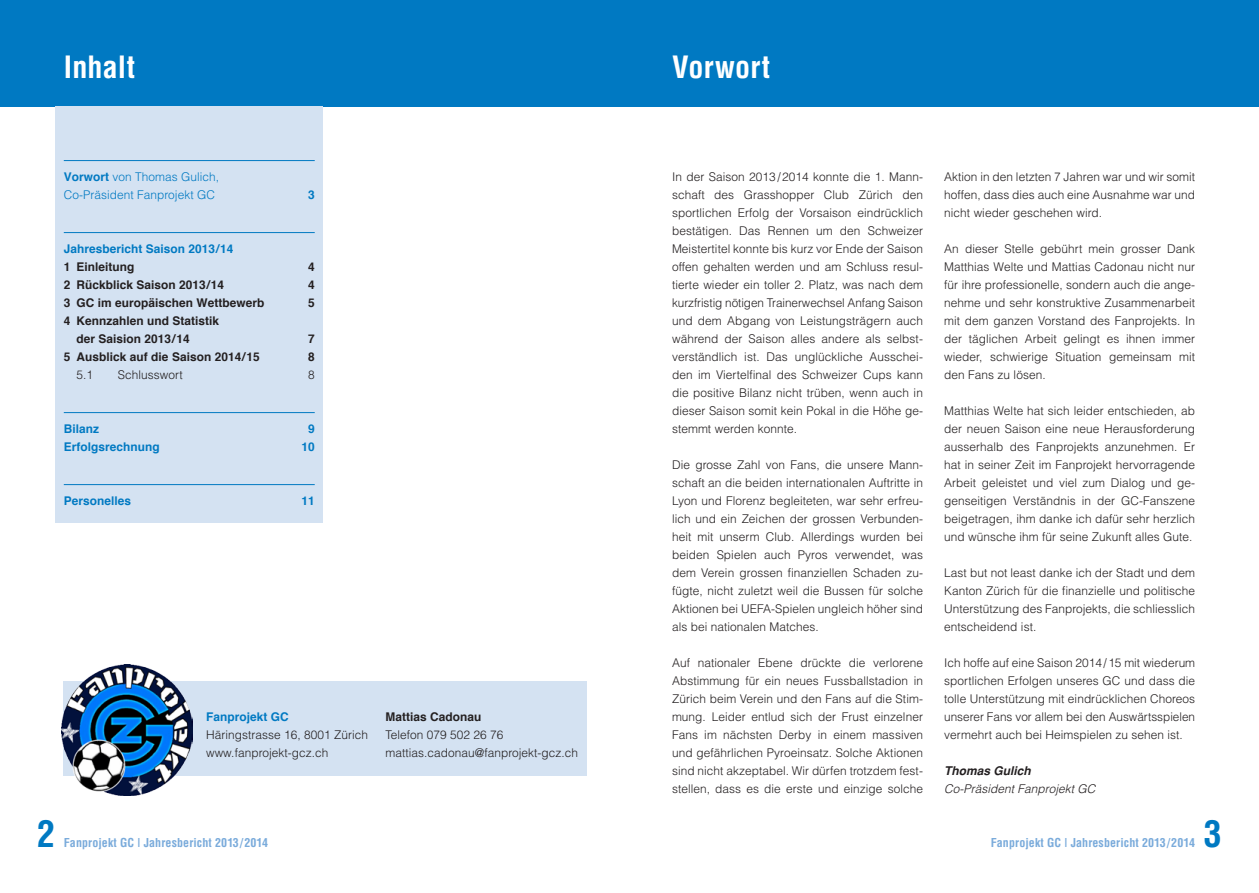
<style>
.page{position:relative;width:1259px;height:893px;background:#fff}
.page>*{position:absolute;margin:0;border:0;box-sizing:border-box;transform-origin:0 0}
.t1{font:700 condensed 36px "Helvetica";color:#0079c2}
.t2{font:700 condensed 30px "Helvetica";letter-spacing:.01em;color:#fff}
.text{font:300 12px/18px "Helvetica";letter-spacing:.005em;color:#231f20;text-align:justify}
.text-2{font:700 12px/18px "Helvetica";letter-spacing:.005em;color:#231f20}
.t3{font:700 condensed 12px "Helvetica";letter-spacing:.01em;color:#7aabdb}
.text-3{font:700 12px "Helvetica";letter-spacing:.005em;color:#0079c2}
.text-4{font:300 12px/18px "Helvetica";letter-spacing:.005em;color:#0079c2}
.kursiv{font:italic 300 12px "Helvetica";letter-spacing:.005em;color:#231f20}
.fett_kursiv{font:italic 700 12px "Helvetica";letter-spacing:.005em;color:#231f20}
.kleiner_titel{font:700 12px "Helvetica";letter-spacing:.005em;color:#0079c2}
.s1{font-weight:700}
</style>
<div class="page">
<div style="left:0;top:0;width:1259px;height:106px;background:#0079c2"></div>
<div style="left:55px;top:106px;width:268px;height:417px;background:#d4e2f2"></div>
<hr style="left:64px;top:160px;width:251px;height:1px;background:#0079c2">
<hr style="left:64px;top:232px;width:251px;height:1px;background:#0079c2">
<hr style="left:64px;top:412px;width:251px;height:1px;background:#0079c2">
<hr style="left:64px;top:484px;width:251px;height:1px;background:#0079c2">
<div style="left:64px;top:681px;width:523px;height:94px;background:#d4e2f2"></div>
<img style="left:62px;top:664px;width:130px;height:131px">
<p class="t2" style="left:64px;top:49px;width:73px">Inhalt</p>
<p class="t2" style="left:672px;top:49px;width:100px">Vorwort</p>
<p class="t1" style="left:37px;top:812px;width:19px">2</p>
<p class="text-4" style="left:64px;top:168px;width:157px"><span class="s1">Vorwort</span> von Thomas Gulich,<br>Co-Präsident Fanprojekt GC</p>
<p class="text-3" style="left:308px;top:184px;width:8px">3</p>
<p class="text-3" style="left:64px;top:238px;width:171px">Jahresbericht Saison 2013/14</p>
<p class="text-2" style="left:64px;top:257px;width:72px">1 Einleitung</p>
<p class="text-2" style="left:308px;top:257px;width:8px">4</p>
<p class="text-2" style="left:64px;top:275px;width:162px">2 Rückblick Saison 2013/14</p>
<p class="text-2" style="left:308px;top:275px;width:8px">4</p>
<p class="text-2" style="left:64px;top:293px;width:202px">3 GC im europäischen Wettbewerb</p>
<p class="text-2" style="left:308px;top:293px;width:8px">5</p>
<p class="text-2" style="left:77px;top:311px;width:144px;text-indent:-13px">4 Kennzahlen und Statistik der Saision 2013/14</p>
<p class="text-2" style="left:308px;top:329px;width:8px">7</p>
<p class="text-2" style="left:64px;top:347px;width:197px">5 Ausblick auf die Saison 2014/15</p>
<p class="text-2" style="left:308px;top:347px;width:8px">8</p>
<p class="text" style="left:77px;top:366px;width:18px">5.1</p>
<p class="text" style="left:118px;top:366px;width:66px">Schlusswort</p>
<p class="text" style="left:308px;top:366px;width:8px">8</p>
<p class="text-3" style="left:64px;top:418px;width:37px">Bilanz</p>
<p class="text-3" style="left:308px;top:418px;width:8px">9</p>
<p class="text-3" style="left:64px;top:436px;width:97px">Erfolgsrechnung</p>
<p class="text-3" style="left:301px;top:436px;width:15px">10</p>
<p class="text-3" style="left:64px;top:490px;width:69px">Personelles</p>
<p class="text-3" style="left:301px;top:490px;width:15px">11</p>
<p class="kleiner_titel" style="left:206px;top:706px;width:84px">Fanprojekt GC</p>
<p class="text" style="left:206px;top:726px;width:164px">Häringstrasse 16, 8001 Zürich</p>
<p class="text" style="left:206px;top:744px;width:124px">www.fanprojekt-gcz.ch</p>
<p class="text-2" style="left:385px;top:707px;width:97px">Mattias Cadonau</p>
<p class="text" style="left:385px;top:726px;width:120px">Telefon 079 502 26 76</p>
<p class="text" style="left:385px;top:744px;width:194px">mattias.cadonau@fanprojekt-gcz.ch</p>
<p class="text" style="left:672px;top:168px;width:252px">In der Saison 2013/2014 konnte die 1. Mann&shy;schaft des Grasshopper Club Zürich den sportlichen Erfolg der Vorsaison eindrücklich bestätigen. Das Rennen um den Schweizer Meistertitel konnte bis kurz vor Ende der Saison offen gehalten werden und am Schluss resul&shy;tierte wieder ein toller 2. Platz, was nach dem kurzfristig nötigen Trainerwechsel Anfang Saison und dem Abgang von Leistungsträgern auch während der Saison alles andere als selbst&shy;verständlich ist. Das unglückliche Ausschei&shy;den im Viertelfinal des Schweizer Cups kann die positive Bilanz nicht trüben, wenn auch in dieser Saison somit kein Pokal in die Höhe ge&shy;stemmt werden konnte.</p>
<p class="text" style="left:672px;top:456px;width:252px">Die grosse Zahl von Fans, die unsere Mann&shy;schaft an die beiden internationalen Auftritte in Lyon und Florenz begleiteten, war sehr erfreu&shy;lich und ein Zeichen der grossen Verbunden&shy;heit mit unserm Club. Allerdings wurden bei beiden Spielen auch Pyros verwendet, was dem Verein grossen finanziellen Schaden zu&shy;fügte, nicht zuletzt weil die Bussen für solche Aktionen bei UEFA-Spielen ungleich höher sind als bei nationalen Matches.</p>
<p class="text" style="left:672px;top:654px;width:252px">Auf nationaler Ebene drückte die verlorene Abstimmung für ein neues Fussballstadion in Zürich beim Verein und den Fans auf die Stim&shy;mung. Leider entlud sich der Frust einzelner Fans im nächsten Derby in einem massiven und gefährlichen Pyroeinsatz. Solche Aktionen sind nicht akzeptabel. Wir dürfen trotzdem fest&shy;stellen, dass es die erste und einzige solche</p>
<p class="text" style="left:944px;top:168px;width:252px">Aktion in den letzten 7 Jahren war und wir somit hoffen, dass dies auch eine Ausnahme war und nicht wieder geschehen wird.</p>
<p class="text" style="left:944px;top:240px;width:252px">An dieser Stelle gebührt mein grosser Dank Matthias Welte und Mattias Cadonau nicht nur für ihre professionelle, sondern auch die ange&shy;nehme und sehr konstruktive Zusammenarbeit mit dem ganzen Vorstand des Fanprojekts. In der täglichen Arbeit gelingt es ihnen immer wieder, schwierige Situation gemeinsam mit den Fans zu lösen.</p>
<p class="text" style="left:944px;top:402px;width:252px">Matthias Welte hat sich leider entschieden, ab der neuen Saison eine neue Herausforderung ausserhalb des Fanprojekts anzunehmen. Er hat in seiner Zeit im Fanprojekt hervorragende Arbeit geleistet und viel zum Dialog und ge&shy;genseitigen Verständnis in der GC-Fanszene beigetragen, ihm danke ich dafür sehr herzlich und wünsche ihm für seine Zukunft alles Gute.</p>
<p class="text" style="left:944px;top:564px;width:252px">Last but not least danke ich der Stadt und dem Kanton Zürich für die finanzielle und politische Unterstützung des Fanprojekts, die schliesslich entscheidend ist.</p>
<p class="text" style="left:944px;top:654px;width:252px">Ich hoffe auf eine Saison 2014/15 mit wiederum sportlichen Erfolgen unseres GC und dass die tolle Unterstützung mit eindrücklichen Choreos unserer Fans vor allem bei den Auswärtsspielen vermehrt auch bei Heimspielen zu sehen ist.</p>
<p class="fett_kursiv" style="left:944px;top:764px;width:88px">Thomas Gulich</p>
<p class="kursiv" style="left:944px;top:781px;width:153px">Co-Präsident Fanprojekt GC</p>
<p class="t3" style="left:64px;top:835px;width:206px">Fanprojekt GC | Jahresbericht 2013/2014</p>
<p class="t3" style="left:990px;top:835px;width:206px">Fanprojekt GC | Jahresbericht 2013/2014</p>
<p class="t1" style="left:1203px;top:812px;width:19px">3</p>
</div>
